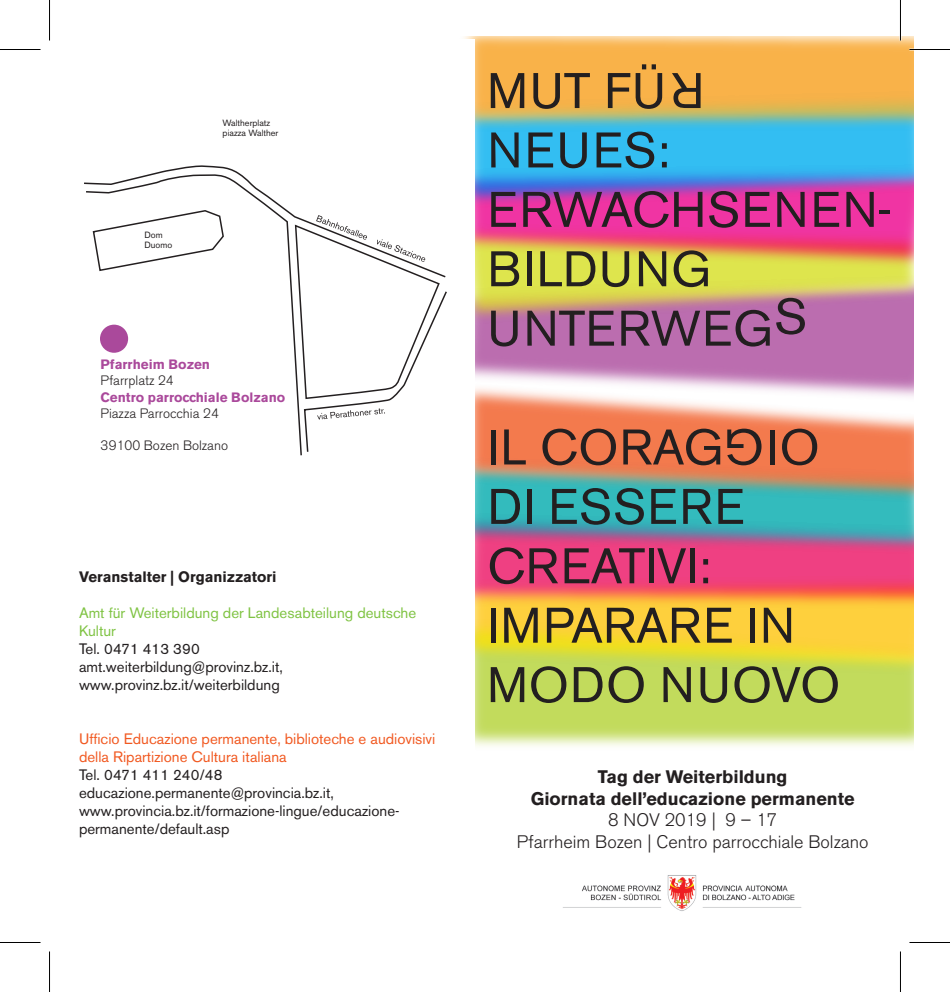
<style>
.page{position:relative;width:950px;height:992px;background:#fff}
.page>*{position:absolute;margin:0;border:0;box-sizing:border-box;transform-origin:0 0}
.t1{font:300 18px/21.6px "Akzidenz Grotesk BE";color:#231f20;text-align:center}
.t2{font:700 18px/21.6px "Akzidenz Grotesk BE";color:#231f20;text-align:center}
.t3{font:15px/18px "Akzidenz Grotesk BE";color:#231f20}
.t4{font:15px/18px "Akzidenz Grotesk BE";color:#f15921}
.t5{font:15px/18px "Akzidenz Grotesk BE";color:#7fc343}
.t6{font:700 15px "Akzidenz Grotesk BE";color:#231f20}
.t7{font:300 13.5px "Akzidenz Grotesk BE";color:#231f20}
.t8{font:700 13.5px "Akzidenz Grotesk BE";color:#aa499b}
.t9{font:9px/10.8px "Akzidenz Grotesk BE";color:#231f20}
</style>
<div class="page">
<img style="left:475px;top:716px;width:438px;height:31px">
<img style="left:475px;top:651px;width:438px;height:65px">
<img style="left:475px;top:595px;width:438px;height:56px">
<img style="left:475px;top:544px;width:438px;height:51px">
<img style="left:475px;top:444px;width:438px;height:100px">
<img style="left:475px;top:365px;width:438px;height:79px">
<div style="left:475px;top:311px;width:438px;height:54px;background:#bb6daf"></div>
<img style="left:475px;top:249px;width:438px;height:62px">
<img style="left:475px;top:173px;width:438px;height:76px">
<img style="left:464px;top:37px;width:449px;height:136px">
<img style="left:563px;top:875px;width:239px;height:36px">
<div style="left:417px;top:39px;width:57px;height:723px;background:#fff"></div>
<svg style="left:84px;top:165px;width:210px;height:114px"></svg>
<svg style="left:294px;top:215px;width:153px;height:238px"></svg>
<div style="left:100px;top:325px;width:28px;height:28px;background:#aa499b;border-radius:50%"></div>
<svg style="left:490px;top:73px;width:34px;height:35px"></svg>
<svg style="left:533px;top:73px;width:57px;height:36px;background:#b6853c"></svg>
<svg style="left:608px;top:64px;width:54px;height:45px;background:#b8873d"></svg>
<svg style="left:672px;top:73px;width:28px;height:35px"></svg>
<svg style="left:491px;top:132px;width:27px;height:35px"></svg>
<svg style="left:528px;top:132px;width:25px;height:35px"></svg>
<svg style="left:560px;top:132px;width:26px;height:36px"></svg>
<svg style="left:596px;top:132px;width:58px;height:36px;background:#2c80a0"></svg>
<svg style="left:662px;top:143px;width:4px;height:24px"></svg>
<svg style="left:491px;top:192px;width:25px;height:35px"></svg>
<svg style="left:523px;top:191px;width:145px;height:37px;background:#a42e79"></svg>
<svg style="left:674px;top:192px;width:28px;height:35px"></svg>
<svg style="left:709px;top:191px;width:28px;height:37px"></svg>
<svg style="left:745px;top:192px;width:25px;height:35px"></svg>
<svg style="left:777px;top:192px;width:27px;height:35px"></svg>
<svg style="left:814px;top:192px;width:25px;height:35px"></svg>
<svg style="left:846px;top:192px;width:27px;height:35px"></svg>
<hr style="left:879px;top:210px;width:10px;height:4px;background:#231f20">
<svg style="left:491px;top:251px;width:28px;height:35px"></svg>
<hr style="left:527px;top:251px;width:4px;height:35px;background:#231f20">
<svg style="left:540px;top:251px;width:55px;height:35px;background:#9d9f3d"></svg>
<svg style="left:602px;top:251px;width:27px;height:36px"></svg>
<svg style="left:639px;top:251px;width:27px;height:35px"></svg>
<svg style="left:673px;top:250px;width:34px;height:37px"></svg>
<svg style="left:491px;top:311px;width:26px;height:35px"></svg>
<svg style="left:527px;top:311px;width:87px;height:35px;background:#86527c"></svg>
<svg style="left:621px;top:311px;width:79px;height:35px;background:#83507a"></svg>
<svg style="left:706px;top:310px;width:63px;height:37px;background:#82507a"></svg>
<svg style="left:776px;top:298px;width:28px;height:37px"></svg>
<div style="left:490px;top:429px;width:5px;height:35px;background:#231f20"></div>
<svg style="left:504px;top:429px;width:21px;height:35px"></svg>
<svg style="left:542px;top:429px;width:74px;height:36px;background:#b25d3f"></svg>
<svg style="left:623px;top:429px;width:97px;height:36px;background:#a5583c"></svg>
<svg style="left:727px;top:429px;width:34px;height:36px"></svg>
<div style="left:770px;top:429px;width:5px;height:35px;background:#231f20"></div>
<svg style="left:782px;top:429px;width:35px;height:36px"></svg>
<svg style="left:491px;top:489px;width:29px;height:35px"></svg>
<div style="left:526px;top:489px;width:5px;height:35px;background:#231f20"></div>
<svg style="left:552px;top:488px;width:57px;height:37px;background:#2c7d80"></svg>
<svg style="left:615px;top:488px;width:29px;height:37px"></svg>
<svg style="left:651px;top:489px;width:25px;height:35px"></svg>
<svg style="left:683px;top:489px;width:28px;height:35px"></svg>
<svg style="left:718px;top:489px;width:25px;height:35px"></svg>
<svg style="left:490px;top:547px;width:68px;height:37px;background:#ab3560"></svg>
<svg style="left:564px;top:548px;width:80px;height:35px;background:#a6345e"></svg>
<div style="left:648px;top:548px;width:5px;height:35px;background:#231f20"></div>
<svg style="left:657px;top:548px;width:29px;height:35px"></svg>
<hr style="left:690px;top:548px;width:4px;height:35px;background:#231f20">
<svg style="left:703px;top:559px;width:5px;height:24px"></svg>
<div style="left:490px;top:608px;width:5px;height:35px;background:#231f20"></div>
<svg style="left:504px;top:608px;width:33px;height:35px"></svg>
<svg style="left:547px;top:608px;width:153px;height:35px;background:#ab902e"></svg>
<svg style="left:707px;top:608px;width:24px;height:35px"></svg>
<div style="left:749px;top:608px;width:5px;height:35px;background:#231f20"></div>
<svg style="left:763px;top:608px;width:28px;height:35px"></svg>
<svg style="left:490px;top:667px;width:34px;height:35px"></svg>
<svg style="left:531px;top:666px;width:35px;height:37px"></svg>
<svg style="left:573px;top:667px;width:29px;height:35px"></svg>
<svg style="left:608px;top:666px;width:35px;height:37px"></svg>
<svg style="left:663px;top:667px;width:27px;height:35px"></svg>
<svg style="left:700px;top:667px;width:27px;height:36px"></svg>
<svg style="left:734px;top:666px;width:103px;height:37px;background:#90a048"></svg>
<hr style="left:899px;top:0;width:2px;height:41px;background:#fff">
<hr style="left:0;top:49px;width:40px;height:1px;background:#000">
<hr style="left:909px;top:49px;width:40px;height:1px;background:#000">
<hr style="left:0;top:942px;width:40px;height:1px;background:#000">
<hr style="left:909px;top:942px;width:40px;height:1px;background:#000">
<hr style="left:49px;top:0;width:1px;height:41px;background:#000">
<hr style="left:49px;top:951px;width:1px;height:41px;background:#000">
<hr style="left:900px;top:0;width:1px;height:41px;background:#000">
<hr style="left:900px;top:951px;width:1px;height:41px;background:#000">
<p class="t9" style="left:144px;top:229px;width:29px">Dom<br>Duomo</p>
<p class="t9" style="left:223px;top:117px;width:57px">Waltherplatz piazza Walther</p>
<p class="t8" style="left:101px;top:357px;width:111px">Pfarrheim Bozen</p>
<p class="t7" style="left:101px;top:373px;width:75px">Pfarrplatz 24</p>
<p class="t8" style="left:101px;top:389px;width:186px">Centro parrocchiale Bolzano</p>
<p class="t7" style="left:101px;top:406px;width:120px">Piazza Parrocchia 24</p>
<p class="t7" style="left:101px;top:438px;width:129px">39100 Bozen Bolzano</p>
<p class="t6" style="left:79px;top:568px;width:199px">Veranstalter | Organizzatori</p>
<p class="t5" style="left:79px;top:604px;width:338px">Amt für Weiterbildung der Landesabteilung deutsche<br>Kultur</p>
<p class="t3" style="left:79px;top:640px;width:205px">Tel. 0471 413 390 amt.weiterbildung@provinz.bz.it, www.provinz.bz.it/weiterbildung</p>
<p class="t4" style="left:79px;top:730px;width:357px">Ufficio Educazione permanente, biblioteche e audiovisivi della Ripartizione Cultura italiana</p>
<p class="t3" style="left:79px;top:766px;width:322px">Tel. 0471 411 240/48 educazione.permanente@provincia.bz.it, www.provincia.bz.it/formazione-lingue/educazione&shy;permanente/default.asp</p>
<p class="t2" style="left:531px;top:766px;width:325px">Tag der Weiterbildung<br>Giornata dell’educazione permanente</p>
<p class="t1" style="left:517px;top:810px;width:353px">8 NOV 2019 | 9 – 17<br>Pfarrheim Bozen | Centro parrocchiale Bolzano</p>
</div>
